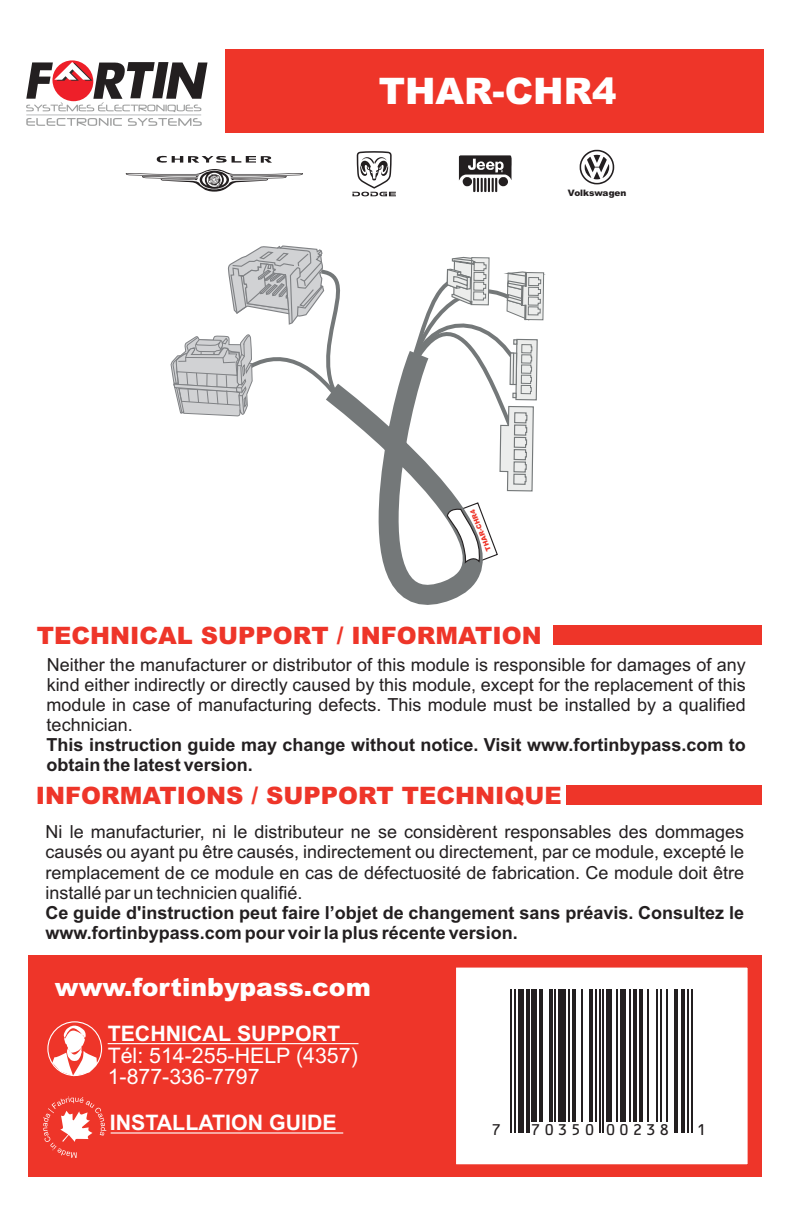
<style>
.page{position:relative;width:792px;height:1224px;background:#fff}
.page>*{position:absolute;margin:0;border:0;box-sizing:border-box;transform-origin:0 0}
.t1{font:900 36.6px "Arial";color:#fff}
.t2{font:900 25.2px "Arial";color:#fff}
.t3{font:900 24px "Arial";color:#ee3529}
.t4{font:900 24px "Arial";color:#ee3529}
.t5{font:21.4px/21.4px "Arial";color:#fff}
.t6{font:700 21.4px "Arial";color:#fff}
.t7{font:18px/20.2px "Arial";color:#231f20;text-align:justify}
.t8{font:700 18px/20.2px "Arial";color:#231f20}
.t9{font:17.2px "OCRB10 Pitch BT";letter-spacing:.175em;color:#231f20}
.t10{font:900 8.8px "Arial";color:#231f20}
.t11{font:900 6.8px "Arial";color:#ee3529}
</style>
<div class="page">
<div style="left:29px;top:955px;width:733px;height:222px;background:#ee3529"></div>
<div style="left:225px;top:49px;width:538px;height:83px;background:#ee3529"></div>
<hr style="left:108px;top:1043px;width:251px;height:1px;background:#fff">
<svg style="left:47px;top:1021px;width:55px;height:55px"></svg>
<svg style="left:52px;top:1022px;width:45px;height:54px"></svg>
<svg style="left:43px;top:1097px;width:63px;height:61px"></svg>
<hr style="left:111px;top:1132px;width:232px;height:2px;background:#fff">
<div style="left:553px;top:625px;width:209px;height:19px;background:#ee3529"></div>
<div style="left:567px;top:785px;width:195px;height:20px;background:#ee3529"></div>
<svg style="left:26px;top:118px;width:96px;height:8px"></svg>
<svg style="left:128px;top:118px;width:74px;height:8px"></svg>
<svg style="left:52px;top:60px;width:42px;height:41px"></svg>
<svg style="left:26px;top:62px;width:181px;height:50px"></svg>
<hr style="left:26px;top:114px;width:175px;height:2px;background:#d1d2d4">
<div style="left:456px;top:967px;width:292px;height:198px;background:#fff"></div>
<div style="left:494px;top:988px;width:216px;height:156px;background:#fff"></div>
<hr style="left:510px;top:990px;width:2px;height:143px;background:#231f20">
<hr style="left:514px;top:990px;width:2px;height:143px;background:#231f20">
<div style="left:518px;top:990px;width:5px;height:143px;background:#231f20"></div>
<hr style="left:526px;top:990px;width:3px;height:143px;background:#231f20">
<div style="left:532px;top:990px;width:5px;height:132px;background:#231f20"></div>
<hr style="left:539px;top:990px;width:4px;height:132px;background:#231f20">
<hr style="left:549px;top:990px;width:3px;height:132px;background:#231f20">
<hr style="left:555px;top:990px;width:1px;height:132px;background:#231f20">
<div style="left:559px;top:990px;width:7px;height:132px;background:#231f20"></div>
<hr style="left:568px;top:990px;width:2px;height:132px;background:#231f20">
<hr style="left:572px;top:990px;width:3px;height:132px;background:#231f20">
<hr style="left:582px;top:990px;width:1px;height:132px;background:#231f20">
<hr style="left:589px;top:990px;width:4px;height:132px;background:#231f20">
<hr style="left:595px;top:990px;width:1px;height:132px;background:#231f20">
<hr style="left:599px;top:990px;width:1px;height:143px;background:#231f20">
<hr style="left:603px;top:990px;width:1px;height:143px;background:#231f20">
<div style="left:607px;top:990px;width:5px;height:132px;background:#231f20"></div>
<hr style="left:616px;top:990px;width:2px;height:132px;background:#231f20">
<div style="left:620px;top:990px;width:5px;height:132px;background:#231f20"></div>
<hr style="left:630px;top:990px;width:1px;height:132px;background:#231f20">
<hr style="left:634px;top:990px;width:3px;height:132px;background:#231f20">
<hr style="left:639px;top:990px;width:4px;height:132px;background:#231f20">
<hr style="left:647px;top:990px;width:1px;height:132px;background:#231f20">
<hr style="left:657px;top:990px;width:1px;height:132px;background:#231f20">
<hr style="left:660px;top:990px;width:2px;height:132px;background:#231f20">
<hr style="left:666px;top:990px;width:2px;height:132px;background:#231f20">
<hr style="left:674px;top:990px;width:3px;height:143px;background:#231f20">
<hr style="left:682px;top:990px;width:3px;height:143px;background:#231f20">
<hr style="left:687px;top:990px;width:2px;height:143px;background:#231f20">
<hr style="left:691px;top:990px;width:2px;height:143px;background:#231f20">
<svg style="left:378px;top:492px;width:105px;height:113px"></svg>
<svg style="left:446px;top:502px;width:52px;height:62px"></svg>
<svg style="left:352px;top:151px;width:44px;height:45px"></svg>
<svg style="left:459px;top:155px;width:53px;height:37px"></svg>
<svg style="left:126px;top:169px;width:177px;height:23px"></svg>
<svg style="left:157px;top:155px;width:115px;height:8px"></svg>
<svg style="left:580px;top:150px;width:34px;height:34px"></svg>
<svg style="left:170px;top:245px;width:376px;height:247px"></svg>
<h1 class="t1" style="left:379px;top:78px;width:239px">THAR-CHR4</h1>
<p class="t10" style="left:568px;top:190px;width:60px">Volkswagen</p>
<p class="t11" style="left:486px;top:552px;width:45px;rotate:-112deg">THAR-CHR4</p>
<h3 class="t4" style="left:37px;top:627px;width:506px">TECHNICAL SUPPORT / INFORMATION</h3>
<p class="t7" style="left:47px;top:656px;width:701px">Neither the manufacturer or distributor of this module is responsible for damages of any kind either indirectly or directly caused by this module, except for the replacement of this module in case of manufacturing defects. This module must be installed by a qualified technician.</p>
<p class="t8" style="left:47px;top:736px;width:701px">This instruction guide may change without notice. Visit www.fortinbypass.com to obtain the latest version.</p>
<h3 class="t3" style="left:36px;top:787px;width:528px">INFORMATIONS / SUPPORT TECHNIQUE</h3>
<p class="t7" style="left:45px;top:824px;width:700px">Ni le manufacturier, ni le distributeur ne se considèrent responsables des dommages causés ou ayant pu être causés, indirectement ou directement, par ce module, excepté le remplacement de ce module en cas de défectuosité de fabrication. Ce module doit être installé par un technicien qualifié.</p>
<p class="t8" style="left:45px;top:904px;width:700px">Ce guide d'instruction peut faire l’objet de changement sans préavis. Consultez le www.fortinbypass.com pour voir la plus récente version.</p>
<h2 class="t2" style="left:55px;top:978px;width:317px">www.fortinbypass.com</h2>
<p class="t6" style="left:108px;top:1026px;width:234px">TECHNICAL SUPPORT</p>
<p class="t5" style="left:108px;top:1047px;width:252px">Tél: 514-255-HELP (4357)<br>1-877-336-7797</p>
<p class="t6" style="left:110px;top:1115px;width:229px">INSTALLATION GUIDE</p>
<p class="t9" style="left:491px;top:1122px;width:12px">7</p>
<p class="t9" style="left:531px;top:1122px;width:141px">70350 00238</p>
<p class="t9" style="left:696px;top:1122px;width:12px">1</p>
</div>
